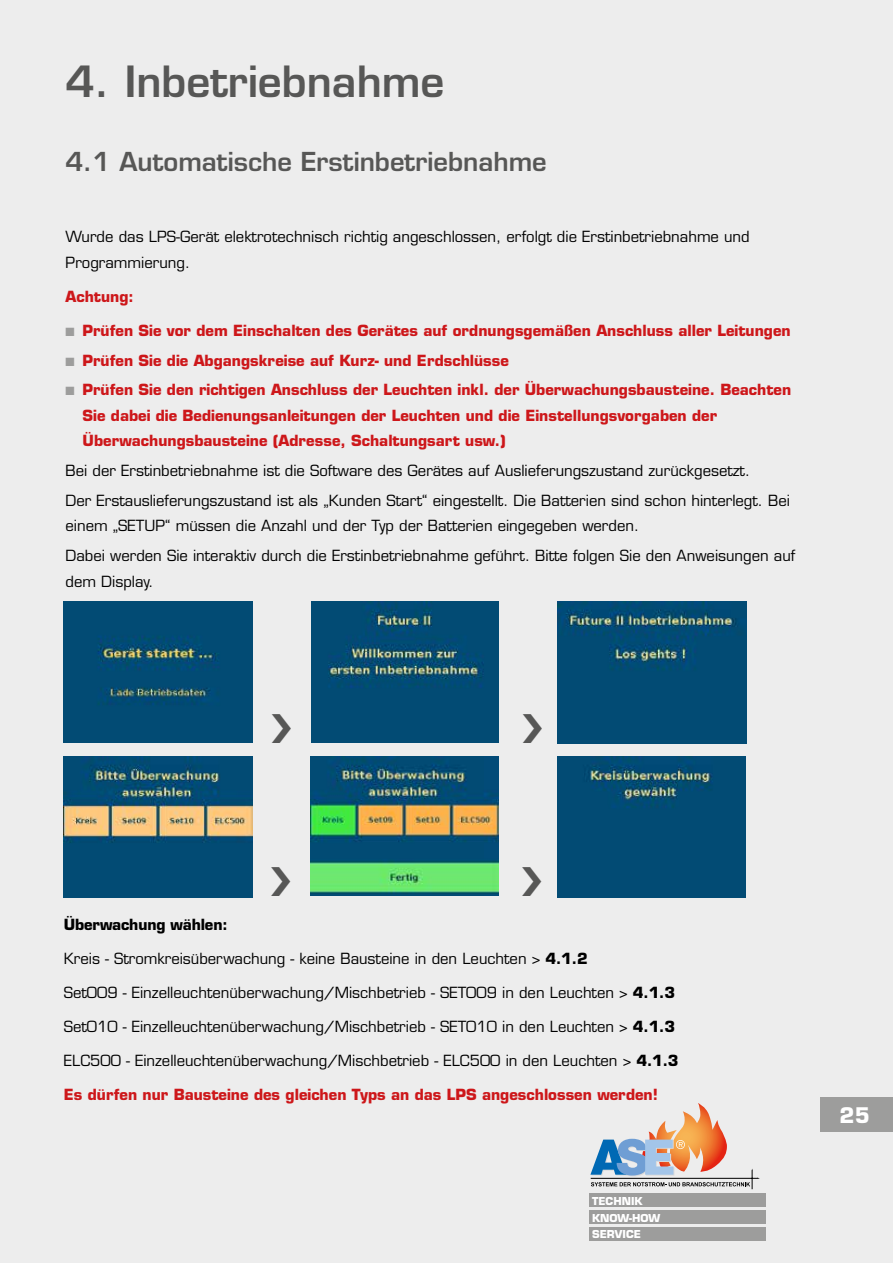
<style>
.page{position:relative;width:893px;height:1263px;background:#ededed}
.page>*{position:absolute;margin:0;border:0;box-sizing:border-box;transform-origin:0 0}
.t1{font:600 42px "Eurostile";color:#575756}
.t2{font:600 25.5px "Eurostile";color:#575756}
.t3{font:700 21px "Eurostile";color:#fff}
.t4{font:15px/29.7px "Eurostile";color:#000}
.t5{font:700 15px/25.5px "Eurostile";color:#cd171a}
.t6{font:700 15px "Eurostile";letter-spacing:-.01em;color:#000}
.t7{font:700 10.65px/16.8px "Eurostile";color:#fff}
.s1{color:#9d9d9c}
.s2{font-weight:700}
</style>
<div class="page">
<div style="left:821px;top:1097px;width:72px;height:34px;background:#9d9d9c"></div>
<svg style="left:590px;top:1103px;width:170px;height:86px"></svg>
<div style="left:589px;top:1194px;width:176px;height:13px;background:#9d9d9c"></div>
<div style="left:589px;top:1211px;width:176px;height:13px;background:#9d9d9c"></div>
<div style="left:589px;top:1227px;width:176px;height:14px;background:#9d9d9c"></div>
<img style="left:64px;top:602px;width:188px;height:141px">
<img style="left:311px;top:602px;width:187px;height:141px">
<img style="left:557px;top:602px;width:189px;height:141px">
<img style="left:64px;top:756px;width:188px;height:141px">
<img style="left:311px;top:756px;width:187px;height:140px">
<img style="left:557px;top:756px;width:188px;height:141px">
<h1 class="t1" style="left:66px;top:56px;width:380px">4. Inbetriebnahme</h1>
<h2 class="t2" style="left:66px;top:146px;width:483px">4.1 Automatische Erstinbetriebnahme</h2>
<p class="t4" style="left:66px;top:224px;width:686px;line-height:25.5px">Wurde das LPS-Gerät elektrotechnisch richtig angeschlossen, erfolgt die Erstinbetriebnahme und<br>Programmierung.</p>
<p class="t5" style="left:66px;top:284px;width:70px">Achtung:</p>
<p class="t5" style="left:66px;top:318px;width:727px"><span class="s1">■</span> Prüfen Sie vor dem Einschalten des Gerätes auf ordnungsgemäßen Anschluss aller Leitungen</p>
<p class="t5" style="left:66px;top:347px;width:445px"><span class="s1">■</span> Prüfen Sie die Abgangskreise auf Kurz- und Erdschlüsse</p>
<p class="t5" style="left:83px;top:377px;width:710px;text-indent:-17px"><span class="s1">■</span> Prüfen Sie den richtigen Anschluss der Leuchten inkl. der Überwachungsbausteine. Beachten<br>Sie dabei die Bedienungsanleitungen der Leuchten und die Einstellungsvorgaben der<br>Überwachungsbausteine (Adresse, Schaltungsart usw.)</p>
<p class="t4" style="left:66px;top:456px;width:726px">Bei der Erstinbetriebnahme ist die Software des Gerätes auf Auslieferungszustand zurückgesetzt.<br>Der Erstauslieferungszustand ist als „Kunden Start“ eingestellt. Die Batterien sind schon hinterlegt. Bei</p>
<p class="t4" style="left:66px;top:511px;width:731px">einem „SETUP“ müssen die Anzahl und der Typ der Batterien eingegeben werden.<br>Dabei werden Sie interaktiv durch die Erstinbetriebnahme geführt. Bitte folgen Sie den Anweisungen auf</p>
<p class="t4" style="left:66px;top:566px;width:90px">dem Display.</p>
<p class="t6" style="left:64px;top:915px;width:165px">Überwachung wählen:</p>
<p class="t4" style="left:64px;top:944px;width:525px">Kreis - Stromkreisüberwachung - keine Bausteine in den Leuchten &gt; <span class="s2">4.1.2</span></p>
<p class="t4" style="left:64px;top:978px;width:613px">Set009 - Einzelleuchtenüberwachung/Mischbetrieb - SET009 in den Leuchten &gt; <span class="s2">4.1.3</span></p>
<p class="t4" style="left:64px;top:1012px;width:613px">Set010 - Einzelleuchtenüberwachung/Mischbetrieb - SET010 in den Leuchten &gt; <span class="s2">4.1.3</span></p>
<p class="t4" style="left:64px;top:1046px;width:616px">ELC500 - Einzelleuchtenüberwachung/Mischbetrieb - ELC500 in den Leuchten &gt; <span class="s2">4.1.3</span></p>
<p class="t5" style="left:64px;top:1082px;width:596px">Es dürfen nur Bausteine des gleichen Typs an das LPS angeschlossen werden!</p>
<p class="t7" style="left:592px;top:1192px;width:70px">TECHNIK<br>KNOW-HOW<br>SERVICE</p>
<h3 class="t3" style="left:840px;top:1102px;width:32px">25</h3>
</div>
